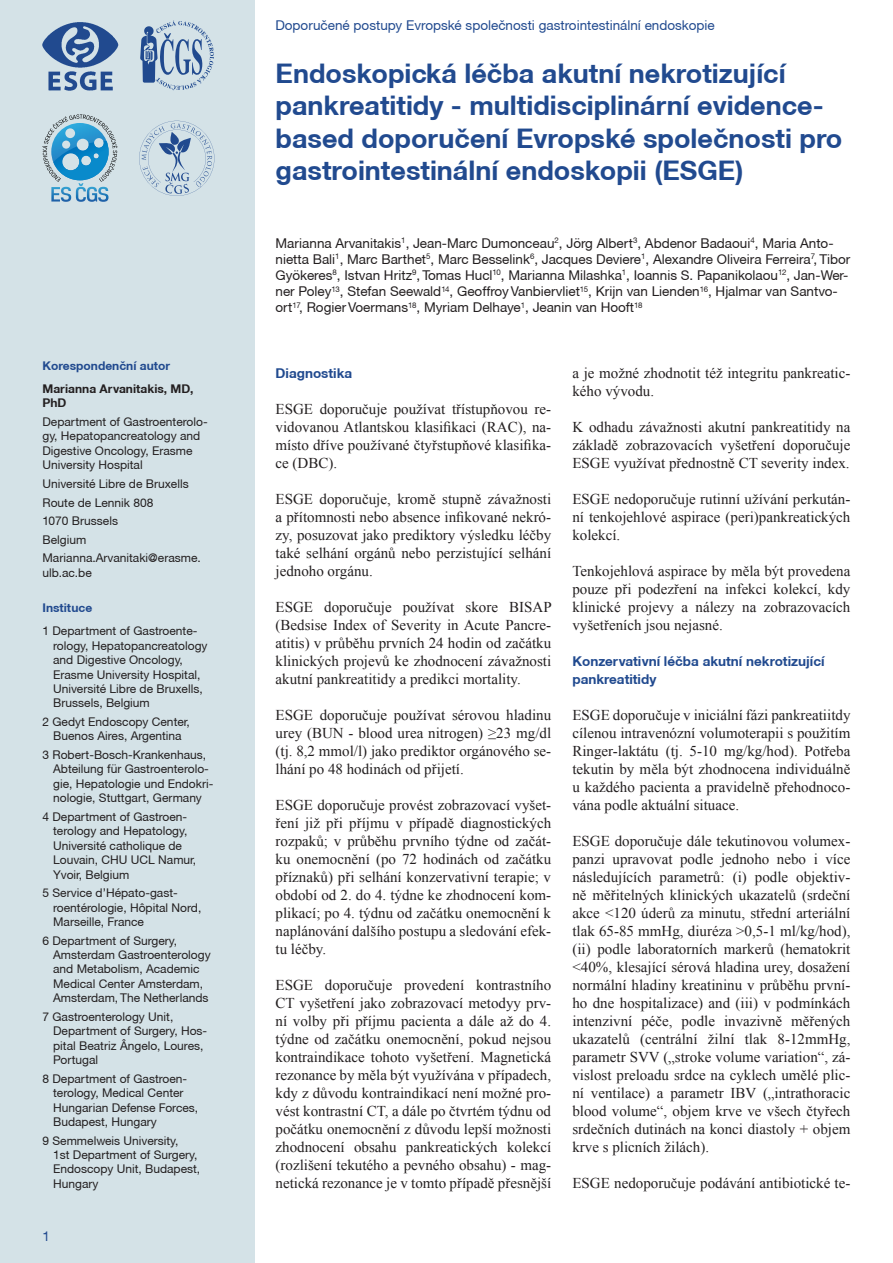
<style>
.page{position:relative;width:893px;height:1263px;background:#fff}
.page>*{position:absolute;margin:0;border:0;box-sizing:border-box;transform-origin:0 0}
.nazev{font:700 27px/32.4px "Helvetica Neue CE";color:#214a8f}
.text{font:15px/18px "Times New Roman";color:#231f20;text-align:justify}
.autori{font:13.5px/16.2px "Helvetica Neue CE";color:#231f20}
.t1{font:13.5px "Helvetica Neue CE";color:#214a8f}
.stanovisko{font:700 13.5px/18px "Helvetica Neue CE";color:#214a8f}
.instituce_sloupec{font:12px/14.4px "Helvetica Neue CE";color:#231f20}
.autor_sloupec{font:12px/14.4px "Helvetica Neue CE";color:#231f20}
.nadpis_sloupec{font:700 12px "Helvetica Neue CE";color:#214a8f}
.autor_sloupec-2{font:700 12px/14.4px "Helvetica Neue CE";color:#231f20}
</style>
<div class="page">
<div style="left:0;top:0;width:254px;height:1263px;background:#d4e2e7"></div>
<svg style="left:42px;top:22px;width:76px;height:69px"></svg>
<svg style="left:139px;top:121px;width:75px;height:75px"></svg>
<svg style="left:42px;top:114px;width:76px;height:88px"></svg>
<svg style="left:140px;top:21px;width:74px;height:69px"></svg>
<p class="nadpis_sloupec" style="left:43px;top:358px;width:129px">Korespondenční autor</p>
<p class="autor_sloupec-2" style="left:43px;top:382px;width:152px">Marianna Arvanitakis, MD,<br>PhD</p>
<p class="autor_sloupec" style="left:43px;top:415px;width:167px">Department of Gastroenterolo&shy;gy, Hepatopancreatology and<br>Digestive Oncology, Erasme<br>University Hospital</p>
<p class="autor_sloupec" style="left:43px;top:476px;width:148px">Université Libre de Bruxells</p>
<p class="autor_sloupec" style="left:43px;top:495px;width:112px">Route de Lennik 808</p>
<p class="autor_sloupec" style="left:43px;top:514px;width:77px">1070 Brussels</p>
<p class="autor_sloupec" style="left:43px;top:532px;width:45px">Belgium</p>
<p class="autor_sloupec" style="left:43px;top:551px;width:160px">Marianna.Arvanitaki@erasme. ulb.ac.be</p>
<p class="nadpis_sloupec" style="left:43px;top:601px;width:51px">Instituce</p>
<p class="instituce_sloupec" style="left:53px;top:624px;width:156px;text-indent:-11px">1 Department of Gastroente&shy;rology, Hepatopancreatology and Digestive Oncology,<br>Erasme University Hospital,<br>Université Libre de Bruxells,<br>Brussels, Belgium</p>
<p class="instituce_sloupec" style="left:43px;top:715px;width:149px;text-align:center">2 Gedyt Endoscopy Center,<br>Buenos Aires, Argentina</p>
<p class="instituce_sloupec" style="left:53px;top:748px;width:162px;text-indent:-11px">3 Robert-Bosch-Krankenhaus,<br>Abteilung für Gastroenterolo&shy;gie, Hepatologie und Endokri&shy;nologie, Stuttgart, Germany</p>
<p class="instituce_sloupec" style="left:53px;top:809px;width:145px;text-indent:-11px">4 Department of Gastroen&shy;terology and Hepatology,<br>Université catholique de<br>Louvain, CHU UCL Namur,<br>Yvoir, Belgium</p>
<p class="instituce_sloupec" style="left:53px;top:886px;width:150px;text-indent:-11px">5 Service d’Hépato-gast&shy;roentérologie, Hôpital Nord,<br>Marseille, France</p>
<p class="instituce_sloupec" style="left:53px;top:933px;width:159px;text-indent:-11px">6 Department of Surgery,<br>Amsterdam Gastroenterology and Metabolism, Academic<br>Medical Center Amsterdam,<br>Amsterdam, The Netherlands</p>
<p class="instituce_sloupec" style="left:53px;top:1009px;width:156px;text-indent:-11px">7 Gastroenterology Unit,<br>Department of Surgery, Hos&shy;pital Beatriz Ângelo, Loures,<br>Portugal</p>
<p class="instituce_sloupec" style="left:53px;top:1071px;width:147px;text-indent:-11px">8 Department of Gastroen&shy;terology, Medical Center<br>Hungarian Defense Forces,<br>Budapest, Hungary</p>
<p class="instituce_sloupec" style="left:53px;top:1133px;width:149px;text-indent:-11px">9 Semmelweis University,<br>1st Department of Surgery,<br>Endoscopy Unit, Budapest,<br>Hungary</p>
<p class="t1" style="left:43px;top:1228px;width:9px">1</p>
<p class="t1" style="left:275px;top:17px;width:441px">Doporučené postupy Evropské společnosti gastrointestinální endoskopie</p>
<p class="nazev" style="left:276px;top:58px;width:568px">Endoskopická léčba akutní nekrotizující pankreatitidy - multidisciplinární evidence&shy;based doporučení Evropské společnosti pro gastrointestinální endoskopii (ESGE)</p>
<p class="autori" style="left:276px;top:235px;width:576px">Marianna Arvanitakis<sup>1</sup>, Jean-Marc Dumonceau<sup>2</sup>, Jörg Albert<sup>3</sup>, Abdenor Badaoui<sup>4</sup>, Maria Anto&shy;nietta Bali<sup>1</sup>, Marc Barthet<sup>5</sup>, Marc Besselink<sup>6</sup>, Jacques Deviere<sup>1</sup>, Alexandre Oliveira Ferreira<sup>7</sup>, Tibor Gyökeres<sup>8</sup>, Istvan Hritz<sup>9</sup>, Tomas Hucl<sup>10</sup>, Marianna Milashka<sup>1</sup>, Ioannis S. Papanikolaou<sup>12</sup>, Jan-Wer&shy;ner Poley<sup>13</sup>, Stefan Seewald<sup>14</sup>, Geoffroy Vanbiervliet<sup>15</sup>, Krijn van Lienden<sup>16</sup>, Hjalmar van Santvo&shy;ort<sup>17</sup>, Rogier Voermans<sup>18</sup>, Myriam Delhaye<sup>1</sup>, Jeanin van Hooft<sup>18</sup></p>
<p class="stanovisko" style="left:276px;top:364px;width:78px">Diagnostika</p>
<p class="text" style="left:276px;top:400px;width:277px">ESGE doporučuje používat třístupňovou re&shy;vidovanou Atlantskou klasifikaci (RAC), na&shy;místo dříve používané čtyřstupňové klasifika&shy;ce (DBC).</p>
<p class="text" style="left:276px;top:490px;width:277px">ESGE doporučuje, kromě stupně závažnosti a přítomnosti nebo absence infikované nekró&shy;zy, posuzovat jako prediktory výsledku léčby také selhání orgánů nebo perzistující selhání jednoho orgánu.</p>
<p class="text" style="left:276px;top:598px;width:278px">ESGE doporučuje používat skore BISAP (Bedsise Index of Severity in Acute Pancre&shy;atitis) v průběhu prvních 24 hodin od začátku klinických projevů ke zhodnocení závažnosti akutní pankreatitidy a predikci mortality.</p>
<p class="text" style="left:276px;top:706px;width:277px">ESGE doporučuje používat sérovou hladinu urey (BUN - blood urea nitrogen) ≥23 mg/dl (tj. 8,2 mmol/l) jako prediktor orgánového se&shy;lhání po 48 hodinách od přijetí.</p>
<p class="text" style="left:276px;top:796px;width:277px">ESGE doporučuje provést zobrazovací vyšet&shy;ření již při příjmu v případě diagnostických rozpaků; v průběhu prvního týdne od začát&shy;ku onemocnění (po 72 hodinách od začátku příznaků) při selhání konzervativní terapie; v období od 2. do 4. týdne ke zhodnocení kom&shy;plikací; po 4. týdnu od začátku onemocnění k naplánování dalšího postupu a sledování efek&shy;tu léčby.</p>
<p class="text" style="left:276px;top:976px;width:277px">ESGE doporučuje provedení kontrastního CT vyšetření jako zobrazovací metodyy prv&shy;ní volby při příjmu pacienta a dále až do 4. týdne od začátku onemocnění, pokud nejsou kontraindikace tohoto vyšetření. Magnetická rezonance by měla být využívána v případech, kdy z důvodu kontraindikací není možné pro&shy;vést kontrastní CT, a dále po čtvrtém týdnu od počátku onemocnění z důvodu lepší možnosti zhodnocení obsahu pankreatických kolekcí (rozlišení tekutého a pevného obsahu) - mag&shy;netická rezonance je v tomto případě přesnější</p>
<p class="text" style="left:572px;top:364px;width:280px">a je možné zhodnotit též integritu pankreatic&shy;kého vývodu.</p>
<p class="text" style="left:572px;top:418px;width:280px">K odhadu závažnosti akutní pankreatitidy na základě zobrazovacích vyšetření doporučuje ESGE využívat přednostně CT severity index.</p>
<p class="text" style="left:572px;top:490px;width:280px">ESGE nedoporučuje rutinní užívání perkután&shy;ní tenkojehlové aspirace (peri)pankreatických kolekcí.</p>
<p class="text" style="left:572px;top:562px;width:280px">Tenkojehlová aspirace by měla být provedena pouze při podezření na infekci kolekcí, kdy klinické projevy a nálezy na zobrazovacích vyšetřeních jsou nejasné.</p>
<p class="stanovisko" style="left:572px;top:652px;width:254px">Konzervativní léčba akutní nekrotizující pankreatitidy</p>
<p class="text" style="left:572px;top:706px;width:280px">ESGE doporučuje v iniciální fázi pankreatiitdy cílenou intravenózní volumoterapii s použitím Ringer-laktátu (tj. 5-10 mg/kg/hod). Potřeba tekutin by měla být zhodnocena individuálně u každého pacienta a pravidelně přehodnoco&shy;vána podle aktuální situace.</p>
<p class="text" style="left:572px;top:832px;width:280px">ESGE doporučuje dále tekutinovou volumex&shy;panzi upravovat podle jednoho nebo i více následujících parametrů: (i) podle objektiv&shy;ně měřitelných klinických ukazatelů (srdeční akce &lt;120 úderů za minutu, střední arteriální tlak 65-85 mmHg, diuréza &gt;0,5-1 ml/kg/hod), (ii) podle laboratorních markerů (hematokrit &lt;40%, klesající sérová hladina urey, dosažení normální hladiny kreatininu v průběhu první&shy;ho dne hospitalizace) and (iii) v podmínkách intenzivní péče, podle invazivně měřených ukazatelů (centrální žilní tlak 8-12mmHg, parametr SVV („stroke volume variation“, zá&shy;vislost preloadu srdce na cyklech umělé plic&shy;ní ventilace) a parametr IBV („intrathoracic blood volume“, objem krve ve všech čtyřech srdečních dutinách na konci diastoly + objem krve s plicních žilách).</p>
<p class="text" style="left:572px;top:1174px;width:280px">ESGE nedoporučuje podávání antibiotické te-</p>
</div>
